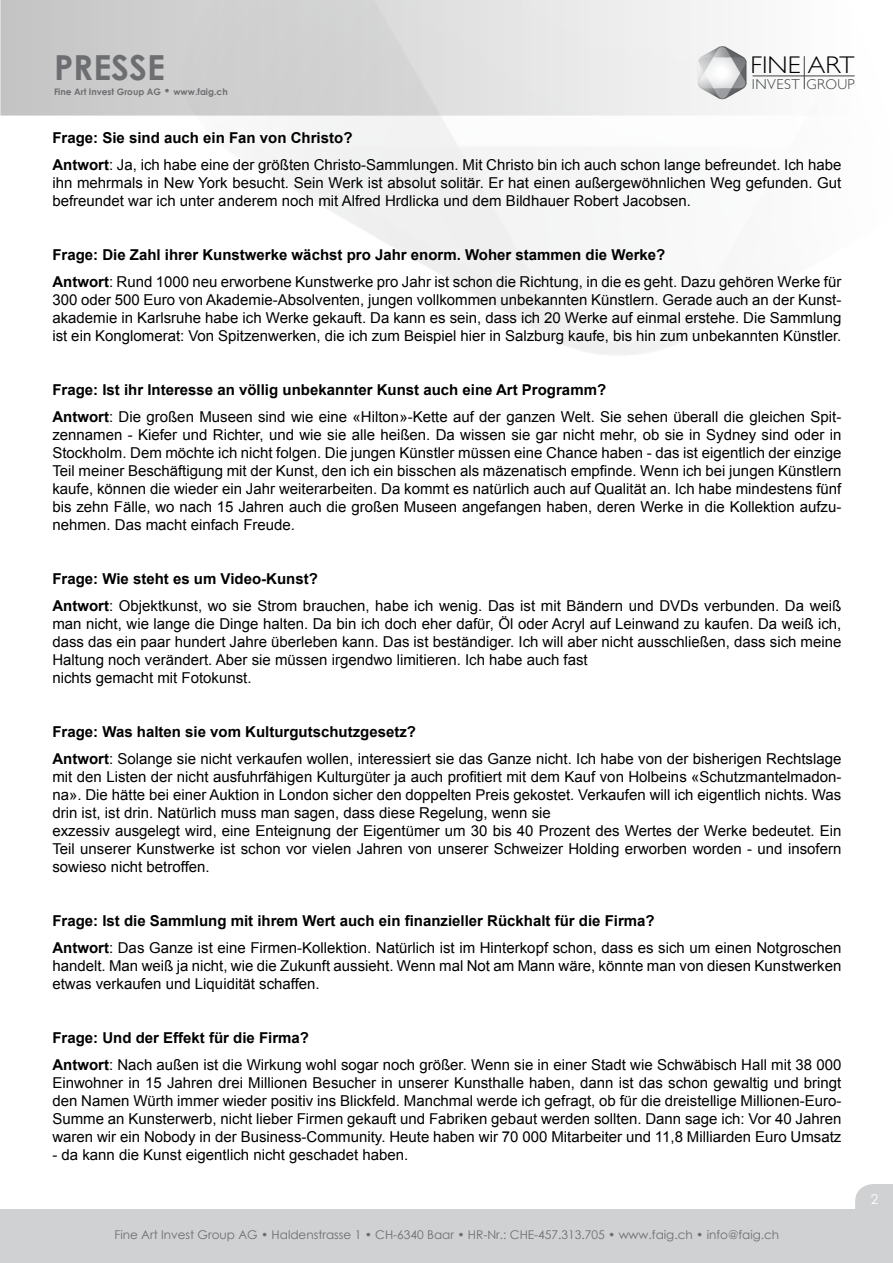
<style>
.page{position:relative;width:893px;height:1263px;background:#fff}
.page>*{position:absolute;margin:0;border:0;box-sizing:border-box;transform-origin:0 0}
.t1{font:700 34.5px "Century Gothic";color:#6d6e71}
.t2{font:300 24.15px "Gill Sans";color:#000;scale:1.09 1}
.t3{font:15px/18px "Arial";color:#000}
.t4{font:300 14.4px "Gill Sans";letter-spacing:.03em;color:#414042}
.t5{font:13.5px "Century Gothic";color:#fff}
.t6{font:12px "Century Gothic";color:#6d6e71}
.t7{font:700 9px "Century Gothic";color:#6d6e71}
.s1{font-weight:400;font-size:12px}
.s2{font-weight:700}
</style>
<div class="page">
<div style="left:0;top:1210px;width:893px;height:53px;background:#cfd1d2"></div>
<svg style="left:855px;top:1184px;width:38px;height:26px"></svg>
<div style="left:0;top:0;width:893px;height:116px;background:linear-gradient(to right,#c0c0c0,#fff)"></div>
<img style="left:698px;top:46px;width:53px;height:54px">
<hr style="left:753px;top:76px;width:102px;height:1px;background:#414042">
<hr style="left:804px;top:56px;width:1px;height:33px;background:#414042">
<h1 class="t1" style="left:54px;top:42px;width:113px">Presse</h1>
<p class="t7" style="left:54px;top:85px;width:175px">Fine Art Invest Group AG <span class="s1">•</span> www.faig.ch</p>
<h2 class="t2" style="left:751px;top:46px;width:97px">FINE ART</h2>
<p class="t4" style="left:752px;top:73px;width:104px">INVEST GROUP</p>
<p class="t3" style="left:52px;top:124px;width:790px;line-height:27px"><span class="s2">Frage: Sie sind auch ein Fan von Christo?<br>Antwort</span>: Ja, ich habe eine der größten Christo-Sammlungen. Mit Christo bin ich auch schon lange befreundet. Ich habe</p>
<p class="t3" style="left:52px;top:174px;width:790px">ihn mehrmals in New York besucht. Sein Werk ist absolut solitär. Er hat einen außergewöhnlichen Weg gefunden. Gut befreundet war ich unter anderem noch mit Alfred Hrdlicka und dem Bildhauer Robert Jacobsen.</p>
<p class="t3" style="left:52px;top:241px;width:790px;line-height:27px"><span class="s2">Frage: Die Zahl ihrer Kunstwerke wächst pro Jahr enorm. Woher stammen die Werke?<br>Antwort</span>: Rund 1000 neu erworbene Kunstwerke pro Jahr ist schon die Richtung, in die es geht. Dazu gehören Werke für</p>
<p class="t3" style="left:52px;top:291px;width:790px;text-align:justify">300 oder 500 Euro von Akademie-Absolventen, jungen vollkommen unbekannten Künstlern. Gerade auch an der Kunst&shy;akademie in Karlsruhe habe ich Werke gekauft. Da kann es sein, dass ich 20 Werke auf einmal erstehe. Die Sammlung ist ein Konglomerat: Von Spitzenwerken, die ich zum Beispiel hier in Salzburg kaufe, bis hin zum unbekannten Künstler.</p>
<p class="t3" style="left:52px;top:376px;width:790px;line-height:27px"><span class="s2">Frage: Ist ihr Interesse an völlig unbekannter Kunst auch eine Art Programm?<br>Antwort</span>: Die großen Museen sind wie eine «Hilton»-Kette auf der ganzen Welt. Sie sehen überall die gleichen Spit-</p>
<p class="t3" style="left:52px;top:426px;width:790px;text-align:justify">zennamen - Kiefer und Richter, und wie sie alle heißen. Da wissen sie gar nicht mehr, ob sie in Sydney sind oder in Stockholm. Dem möchte ich nicht folgen. Die jungen Künstler müssen eine Chance haben - das ist eigentlich der einzige Teil meiner Beschäftigung mit der Kunst, den ich ein bisschen als mäzenatisch empfinde. Wenn ich bei jungen Künstlern kaufe, können die wieder ein Jahr weiterarbeiten. Da kommt es natürlich auch auf Qualität an. Ich habe mindestens fünf bis zehn Fälle, wo nach 15 Jahren auch die großen Museen angefangen haben, deren Werke in die Kollektion aufzu&shy;nehmen. Das macht einfach Freude.</p>
<p class="t3" style="left:52px;top:565px;width:790px;line-height:27px"><span class="s2">Frage: Wie steht es um Video-Kunst?<br>Antwort</span>: Objektkunst, wo sie Strom brauchen, habe ich wenig. Das ist mit Bändern und DVDs verbunden. Da weiß</p>
<p class="t3" style="left:52px;top:615px;width:790px">man nicht, wie lange die Dinge halten. Da bin ich doch eher dafür, Öl oder Acryl auf Leinwand zu kaufen. Da weiß ich, dass das ein paar hundert Jahre überleben kann. Das ist beständiger. Ich will aber nicht ausschließen, dass sich meine Haltung noch verändert. Aber sie müssen irgendwo limitieren. Ich habe auch fast<br>nichts gemacht mit Fotokunst.</p>
<p class="t3" style="left:52px;top:718px;width:790px;line-height:27px"><span class="s2">Frage: Was halten sie vom Kulturgutschutzgesetz?<br>Antwort</span>: Solange sie nicht verkaufen wollen, interessiert sie das Ganze nicht. Ich habe von der bisherigen Rechtslage</p>
<p class="t3" style="left:52px;top:768px;width:790px">mit den Listen der nicht ausfuhrfähigen Kulturgüter ja auch profitiert mit dem Kauf von Holbeins «Schutzmantelmadon&shy;na». Die hätte bei einer Auktion in London sicher den doppelten Preis gekostet. Verkaufen will ich eigentlich nichts. Was drin ist, ist drin. Natürlich muss man sagen, dass diese Regelung, wenn sie<br>exzessiv ausgelegt wird, eine Enteignung der Eigentümer um 30 bis 40 Prozent des Wertes der Werke bedeutet. Ein Teil unserer Kunstwerke ist schon vor vielen Jahren von unserer Schweizer Holding erworben worden - und insofern sowieso nicht betroffen.</p>
<p class="t3" style="left:52px;top:907px;width:790px;line-height:27px"><span class="s2">Frage: Ist die Sammlung mit ihrem Wert auch ein finanzieller Rückhalt für die Firma?<br>Antwort</span>: Das Ganze ist eine Firmen-Kollektion. Natürlich ist im Hinterkopf schon, dass es sich um einen Notgroschen</p>
<p class="t3" style="left:52px;top:957px;width:790px">handelt. Man weiß ja nicht, wie die Zukunft aussieht. Wenn mal Not am Mann wäre, könnte man von diesen Kunstwerken etwas verkaufen und Liquidität schaffen.</p>
<p class="t3" style="left:52px;top:1024px;width:790px;line-height:27px"><span class="s2">Frage: Und der Effekt für die Firma?<br>Antwort</span>: Nach außen ist die Wirkung wohl sogar noch größer. Wenn sie in einer Stadt wie Schwäbisch Hall mit 38 000</p>
<p class="t3" style="left:52px;top:1074px;width:790px;text-align:justify">Einwohner in 15 Jahren drei Millionen Besucher in unserer Kunsthalle haben, dann ist das schon gewaltig und bringt den Namen Würth immer wieder positiv ins Blickfeld. Manchmal werde ich gefragt, ob für die dreistellige Millionen-Euro-Summe an Kunsterwerb, nicht lieber Firmen gekauft und Fabriken gebaut werden sollten. Dann sage ich: Vor 40 Jahren waren wir ein Nobody in der Business-Community. Heute haben wir 70 000 Mitarbeiter und 11,8 Milliarden Euro Umsatz</p>
<p class="t3" style="left:52px;top:1146px;width:358px">- da kann die Kunst eigentlich nicht geschadet haben.</p>
<p class="t6" style="left:115px;top:1226px;width:666px">Fine Art Invest Group AG • Haldenstrasse 1 • CH-6340 Baar • HR-Nr.: CHE-457.313.705 • www.faig.ch • info@faig.ch</p>
<p class="t5" style="left:871px;top:1190px;width:9px">2</p>
</div>
